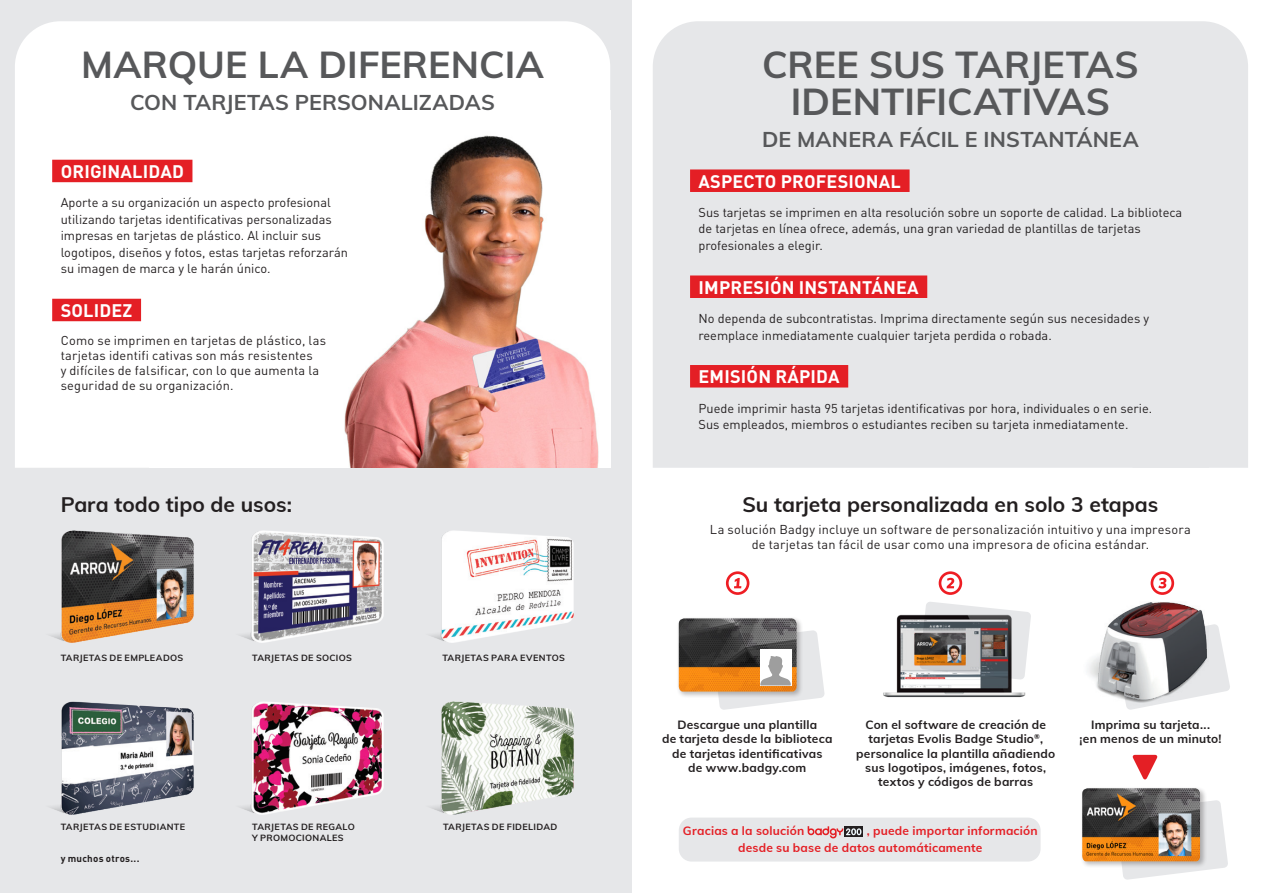
<style>
.page{position:relative;width:1263px;height:893px;background:#fff}
.page>*{position:absolute;margin:0;border:0;box-sizing:border-box;transform-origin:0 0}
.t1{font:700 37.5px "Muli";color:#57585a}
.t2{font:700 21.45px "Muli";letter-spacing:.01em;color:#57585a}
.t3{font:700 21px "Muli";color:#231f20}
.st{font:700 18px "DINOT";letter-spacing:.01em;color:#fff}
.body{font:12.75px/16.5px "DINOT";color:#231f20}
.t4{font:700 12px/14.4px "Muli";letter-spacing:.015em;color:#231f20;text-align:center}
.t5{font:700 12px/16.5px "Muli";letter-spacing:.015em;color:#e41f25}
.t6{font:700 9.75px "DINOT";letter-spacing:.025em;color:#231f20}
.t7{font:700 9px "Muli";letter-spacing:.04em;color:#231f20}
</style>
<div class="page">
<div style="left:0;top:0;width:631px;height:893px;background:#e6e7e9"></div>
<div style="left:15px;top:21px;width:595px;height:447px;background:#fff"></div>
<img style="left:150px;top:111px;width:460px;height:357px">
<svg style="left:734px;top:578px;width:7px;height:10px"></svg>
<div style="left:726px;top:571px;width:23px;height:24px;border:3px solid #ee1d23;border-radius:50%"></div>
<svg style="left:946px;top:578px;width:8px;height:10px"></svg>
<div style="left:939px;top:571px;width:23px;height:24px;border:3px solid #ee1d23;border-radius:50%"></div>
<div style="left:1150px;top:571px;width:24px;height:24px;border:3px solid #ee1d23;border-radius:50%"></div>
<div style="left:653px;top:21px;width:595px;height:447px;background:#e6e7e9"></div>
<div style="left:1133px;top:414px;width:76px;height:54px;background:#e6e7e9"></div>
<img style="left:50px;top:530px;width:144px;height:113px">
<img style="left:50px;top:701px;width:144px;height:114px">
<img style="left:240px;top:530px;width:144px;height:113px">
<img style="left:430px;top:701px;width:144px;height:114px">
<img style="left:240px;top:702px;width:144px;height:113px">
<div style="left:52px;top:160px;width:140px;height:22px;background:#e41f25"></div>
<div style="left:52px;top:299px;width:89px;height:22px;background:#e41f25"></div>
<div style="left:690px;top:169px;width:219px;height:23px;background:#e41f25"></div>
<div style="left:690px;top:275px;width:237px;height:23px;background:#e41f25"></div>
<div style="left:690px;top:365px;width:158px;height:22px;background:#e41f25"></div>
<svg style="left:1132px;top:754px;width:26px;height:26px"></svg>
<div style="left:679px;top:818px;width:361px;height:43px;background:#e6e7e9;border-radius:13px"></div>
<svg style="left:861px;top:826px;width:2px;height:11px"></svg>
<svg style="left:808px;top:826px;width:53px;height:12px"></svg>
<svg style="left:1122px;top:800px;width:106px;height:80px"></svg>
<div style="left:1080px;top:786px;width:127px;height:82px;background:#231f20;opacity:.3"></div>
<img style="left:1082px;top:788px;width:118px;height:73px">
<img style="left:430px;top:530px;width:144px;height:113px">
<div style="left:676px;top:616px;width:127px;height:83px;background:#231f20;opacity:.3"></div>
<img style="left:679px;top:618px;width:117px;height:74px">
<svg style="left:712px;top:630px;width:113px;height:80px"></svg>
<svg style="left:1221px;top:642px;width:9px;height:50px"></svg>
<img style="left:1087px;top:576px;width:134px;height:134px">
<svg style="left:926px;top:602px;width:51px;height:5px"></svg>
<img style="left:883px;top:607px;width:148px;height:91px">
<p class="t1" style="left:81px;top:37px;width:464px">MARQUE LA DIFERENCIA</p>
<p class="t2" style="left:130px;top:86px;width:366px">CON TARJETAS PERSONALIZADAS</p>
<p class="st" style="left:61px;top:160px;width:125px">ORIGINALIDAD</p>
<p class="body" style="left:61px;top:194px;width:289px">Aporte a su organización un aspecto profesional utilizando tarjetas identificativas personalizadas impresas en tarjetas de plástico. Al incluir sus logotipos, diseños y fotos, estas tarjetas reforzarán su imagen de marca y le harán único.</p>
<p class="st" style="left:61px;top:299px;width:73px">SOLIDEZ</p>
<p class="body" style="left:61px;top:332px;width:267px;line-height:15px">Como se imprimen en tarjetas de plástico, las tarjetas identifi cativas son más resistentes<br>y difíciles de falsificar, con lo que aumenta la seguridad de su organización.</p>
<p class="t3" style="left:61px;top:489px;width:233px">Para todo tipo de usos:</p>
<p class="t7" style="left:61px;top:651px;width:124px">TARJETAS DE EMPLEADOS</p>
<p class="t7" style="left:252px;top:651px;width:101px">TARJETAS DE SOCIOS</p>
<p class="t7" style="left:442px;top:651px;width:124px">TARJETAS PARA EVENTOS</p>
<p class="t7" style="left:61px;top:820px;width:126px">TARJETAS DE ESTUDIANTE</p>
<p class="t6" style="left:61px;top:852px;width:80px">y muchos otros...</p>
<p class="t7" style="left:252px;top:820px;width:104px">TARJETAS DE REGALO</p>
<p class="t7" style="left:252px;top:831px;width:93px">Y PROMOCIONALES</p>
<p class="t7" style="left:443px;top:820px;width:116px">TARJETAS DE FIDELIDAD</p>
<p class="t1" style="left:762px;top:37px;width:378px">CREE SUS TARJETAS</p>
<p class="t1" style="left:791px;top:74px;width:321px">IDENTIFICATIVAS</p>
<p class="t2" style="left:762px;top:124px;width:378px">DE MANERA FÁCIL E INSTANTÁNEA</p>
<p class="st" style="left:698px;top:169px;width:204px">ASPECTO PROFESIONAL</p>
<p class="body" style="left:698px;top:204px;width:485px">Sus tarjetas se imprimen en alta resolución sobre un soporte de calidad. La biblioteca de tarjetas en línea ofrece, además, una gran variedad de plantillas de tarjetas profesionales a elegir.</p>
<p class="st" style="left:698px;top:275px;width:222px">IMPRESIÓN INSTANTÁNEA</p>
<p class="body" style="left:698px;top:310px;width:452px">No dependa de subcontratistas. Imprima directamente según sus necesidades y reemplace inmediatamente cualquier tarjeta perdida o robada.</p>
<p class="st" style="left:698px;top:365px;width:143px">EMISIÓN RÁPIDA</p>
<p class="body" style="left:698px;top:399px;width:455px">Puede imprimir hasta 95 tarjetas identificativas por hora, individuales o en serie.<br>Sus empleados, miembros o estudiantes reciben su tarjeta inmediatamente.</p>
<p class="t3" style="left:742px;top:489px;width:417px">Su tarjeta personalizada en solo 3 etapas</p>
<p class="body" style="left:710px;top:521px;width:483px">La solución Badgy incluye un software de personalización intuitivo y una impresora</p>
<p class="body" style="left:752px;top:536px;width:399px">de tarjetas tan fácil de usar como una impresora de oficina estándar.</p>
<p class="t4" style="left:677px;top:717px;width:141px">Descargue una plantilla</p>
<p class="t4" style="left:662px;top:731px;width:172px">de tarjeta desde la biblioteca</p>
<p class="t4" style="left:672px;top:745px;width:152px">de tarjetas identificativas</p>
<p class="t4" style="left:688px;top:760px;width:120px">de www.badgy.com</p>
<p class="t4" style="left:856px;top:717px;width:201px">Con el software de creación de tarjetas Evolis Badge Studio<sup>®</sup>, personalice la plantilla añadiendo sus logotipos, imágenes, fotos, textos y códigos de barras</p>
<p class="t5" style="left:683px;top:822px;width:123px">Gracias a la solución</p>
<p class="t5" style="left:738px;top:822px;width:301px;text-indent:129px">, puede importar información desde su base de datos automáticamente</p>
<p class="t4" style="left:1091px;top:717px;width:121px">Imprima su tarjeta...</p>
<p class="t4" style="left:1079px;top:731px;width:144px">¡en menos de un minuto!</p>
</div>
